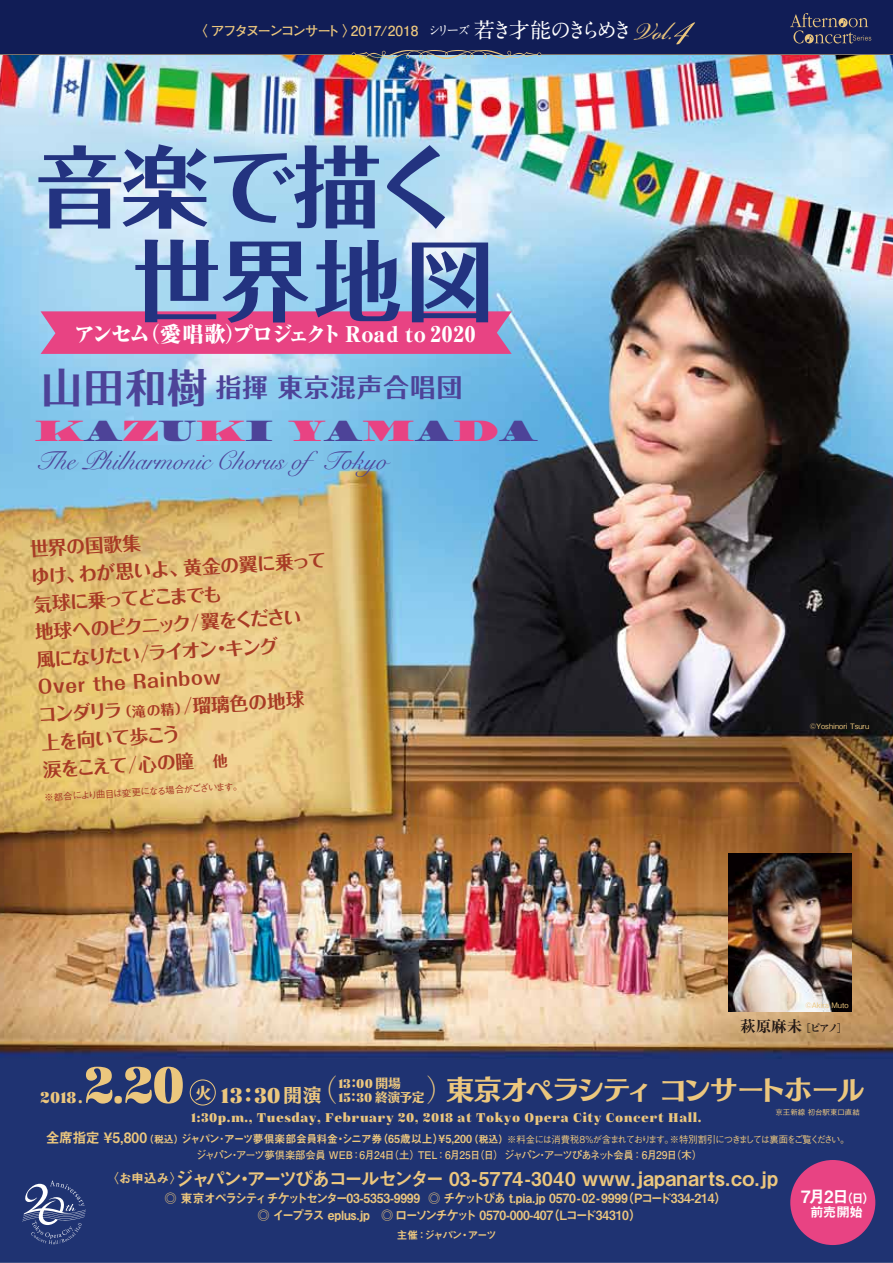
<style>
.page{position:relative;width:893px;height:1263px;background:#fff}
.page>*{position:absolute;margin:0;border:0;box-sizing:border-box;transform-origin:0 0}
.t1{font:700 88.8px "Folk Pro";letter-spacing:-.025em;color:#233380}
.t2{font:900 51.3px "Magnel Display";color:#ecc77e}
.t3{font:27.75px "Skip Std E";letter-spacing:-.06em;color:#ecc77e}
.t4{font:27px "Madrone";color:#e84383}
.t5{font:25.95px "Snell Roundhand";color:#4d4398}
.t6{font:700 25.5px "Folk Pro";letter-spacing:.04em;color:#4d4398}
.t7{font:900 21.6px "Magnel Display";color:#ecc77e}
.t8{font:800 expanded 21.3px "Ryumin Pr 6";letter-spacing:.02em;color:#fff}
.t9{font:800 expanded 21.3px "Ryumin Pr 6";color:#fff}
.t10{font:19.2px "Midashi Go Pr 6 MB31";letter-spacing:-.12em;color:#ecc77e}
.t11{font:700 18.6px/27.6px "Folk Pro";color:#a83b25}
.t12{font:16.95px "Midashi Go Pr 6 MB31";color:#fff}
.t13{font:900 15.75px "Magnel Display";color:#ecc77e}
.t14{font:700 13.8px "Futo Go B101 Pr 6";letter-spacing:-.11em;color:#ecc77e}
.t15{font:13.5px "Midashi Go Pr 6 MB31";color:#fff}
.t16{font:12.75px/17px "Midashi Go Pr 6 MB31";letter-spacing:-.03em;color:#ecc77e;scale:.96 1}
.t17{font:900 12.75px/14.2px "Magnel Display";letter-spacing:.04em;color:#ecc77e}
.t18{font:12.75px/14.2px "Skip Std E";letter-spacing:-.04em;color:#ecc77e}
.t19{font:700 10.65px "Futo Go B101 Pr 6";letter-spacing:-.085em;color:#ecc77e}
.t20{font:10.65px "Midashi Go Pr 6 MB31";letter-spacing:-.12em;color:#ecc77e}
.t21{font:700 expanded 10.5px "Ryumin Pr 6";color:#221815}
.t22{font:500 9.6px "Gothic BBB Pr 6";letter-spacing:-.12em;color:#ecc77e}
.t23{font:500 9.6px "Gothic BBB Pr 6";color:#a83b25}
.t24{font:500 7.5px "Gothic BBB Pr 6";color:#ecc77e}
.s1{font-family:"A1 Mincho Std";font-size:12.75px;color:#fff}
.s2{font-family:"A1 Mincho Std";font-size:21.3px;color:#fff}
.s3{font-family:"Bickham Script Pro";font-weight:400;font-size:37.65px}
.s4{font-family:"Bickham Script Pro";font-weight:400;font-size:60.15px}
.s5{font-size:40.35px}
.s6{color:#4d4398}
.s7{font-family:"Hira Kaku Pro W3";font-weight:400}
.s8{font-size:13.65px}
.s9{font-size:14.85px}
.s10{font-size:15.6px}
.s11{font-size:38.85px}
.s12{font-family:"Magnel Display";font-weight:900}
.s13{font-family:"Ryumin Pr 6";font-weight:300;font-size:29.55px}
.s14{font-family:"Skip Std E";font-weight:400}
.s15{font-family:"Skip Std E";font-weight:400;font-size:18.45px}
.s16{font-family:"Midashi Go Pr 6 MB31";font-weight:400;font-size:14.4px}
.s17{font-family:"Midashi Go Pr 6 MB31";font-weight:400;font-size:10.05px}
.s18{font-family:"Midashi Go Pr 6 MB31";font-weight:400;font-size:11.1px}
.s19{font-family:"Futo Go B101 Pr 6";font-weight:700}
.s20{font-family:"Gothic BBB Pr 6";font-weight:500;font-size:12.9px}
.s21{font-size:12.9px}
.s22{font-size:19.95px}
.s23{font-size:12.45px}
</style>
<div class="page">
<img style="left:0;top:0;width:893px;height:1263px">
<svg style="left:329px;top:1075px;width:7px;height:29px"></svg>
<p class="t14" style="left:194px;top:20px;width:500px">〈アフタヌーンコンサート〉2017/2018 <span class="s1">シリーズ</span> <span class="s2">若き才能のきらめき</span> <span class="s3">Vol.</span><span class="s4">4</span></p>
<h1 class="t1" style="left:35px;top:111px;width:429px">音楽で描く</h1>
<h1 class="t1" style="left:132px;top:205px;width:364px">世界地図</h1>
<p class="t8" style="left:139px;top:317px;width:338px">（愛唱歌）プロジェクト Road to 2020</p>
<p class="t9" style="left:74px;top:317px;width:78px">アンセム</p>
<h3 class="t6" style="left:41px;top:365px;width:449px"><span class="s5">山田和樹</span>指揮東京混声合唱団　</h3>
<h3 class="t4" style="left:35px;top:414px;width:504px">K<span class="s6">A</span>Z<span class="s6">U</span>K<span class="s6">I</span> Y<span class="s6">A</span>M<span class="s6">A</span>D<span class="s6">A</span></h3>
<h3 class="t5" style="left:35px;top:446px;width:354px">The Philharmonic Chorus ofTokyo</h3>
<p class="t11" style="left:29px;top:533px;width:297px;rotate:-3deg">世界の国歌集<br>ゆけ、わが思いよ、黄金の翼に乗って気球に乗ってどこまでも<br>地球へのピクニック<span class="s7">／</span>翼をください<br>風になりたい<span class="s7">／</span>ライオン・キング<br>Over the Rainbow<br>コンダリラ<span class="s8">（滝の精）</span><span class="s7">／</span>瑠璃色の地球<br>上を向いて歩こう<br>涙をこえて<span class="s7">／</span>心の瞳　<span class="s9">他</span></p>
<p class="t23" style="left:44px;top:789px;width:200px;rotate:-3deg">※都合により曲目は変更になる場合がございます。</p>
<p class="t24" style="left:810px;top:720px;width:61px">©Yoshinori Tsuru</p>
<p class="t24" style="left:805px;top:999px;width:45px">©Akira Muto</p>
<p class="t21" style="left:740px;top:1020px;width:109px"><span class="s10">萩原麻未</span>［ピアノ］</p>
<h2 class="t2" style="left:85px;top:1052px;width:102px">2<span class="s11">.</span>20</h2>
<p class="t13" style="left:41px;top:1087px;width:44px">2018.</p>
<p class="t18" style="left:356px;top:1076px;width:69px;text-indent:-9px">：<span class="s12">00</span> 開場<br><span class="s12">30</span> 終演予定</p>
<h3 class="t3" style="left:426px;top:1069px;width:440px"><span class="s13">）</span>東京オペラシティコンサートホール</h3>
<p class="t7" style="left:195px;top:1081px;width:128px"><sup>火</sup> 13<span class="s14">：</span>30<span class="s15">開演</span></p>
<p class="t17" style="left:338px;top:1077px;width:23px">13<br>15<span class="s14">：</span></p>
<p class="t24" style="left:775px;top:1106px;width:86px">京王新線 初台駅東口直結</p>
<p class="t17" style="left:191px;top:1111px;width:512px">1:30p.m., Tuesday, February 20, 2018 at Tokyo Opera City Concert Hall.</p>
<p class="t22" style="left:46px;top:1132px;width:805px"><span class="s16">全席指定￥5,800</span><span class="s17">（税込）</span><span class="s18">ジャパン･アーツ夢倶楽部会員料金・シニア券（65歳以上）￥5,200</span><span class="s17">（税込）</span>※料金には消費税8％が含まれております。※特別割引につきましては裏面をご覧ください<span class="s19">。</span></p>
<p class="t19" style="left:197px;top:1146px;width:507px">ジャパン・アーツ夢倶楽部会員 WEB：6月24日（土）ＴＥＬ：6月25日（日） ジャパン・アーツぴあネット会員：6月29日（木）</p>
<p class="t10" style="left:106px;top:1163px;width:674px"><span class="s20">〈</span><span class="s21">お申込み</span><span class="s20">〉</span>ジャパン・アーツぴあコールセンター 03-5774-3040 <span class="s22">www.japanarts.co.jp</span></p>
<p class="t16" style="left:258px;top:1189px;width:490px;text-indent:-93px">◎ 東京オペラシティチケットセンター03-5353-9999 ◎ チケットぴあ t.pia.jp 0570-02-9999（Pコード334-214）◎ イープラス eplus.jp ◎ ローソンチケット 0570-000-407（Lコード34310）</p>
<p class="t20" style="left:397px;top:1226px;width:101px">主催：ジャパン・アーツ</p>
<p class="t12" style="left:801px;top:1182px;width:75px">7月2日<span class="s23">（日）</span></p>
<p class="t15" style="left:810px;top:1201px;width:54px">前売開始</p>
</div>
